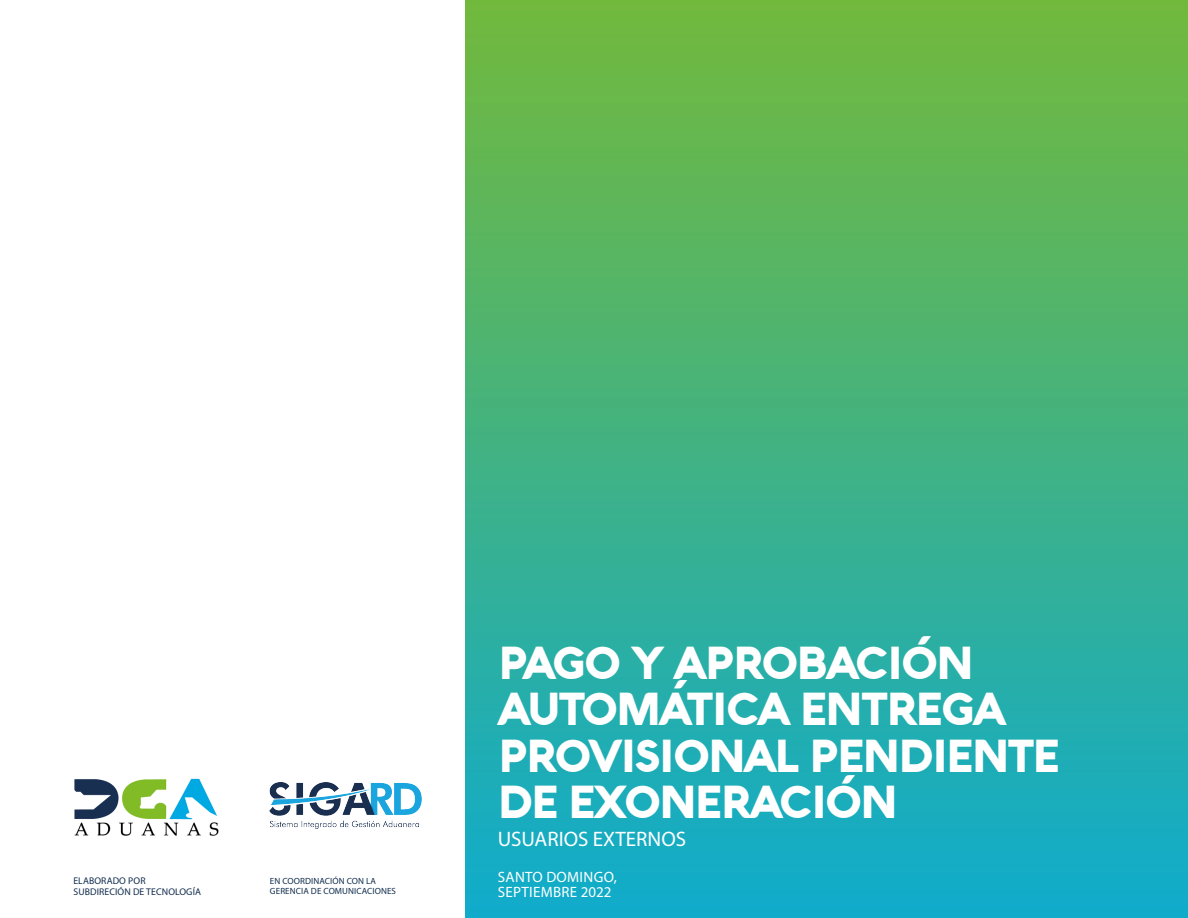
<style>
.page{position:relative;width:1188px;height:918px;background:#fff}
.page>*{position:absolute;margin:0;border:0;box-sizing:border-box;transform-origin:0 0}
.t1{font:900 45px/46.5px "Aquawax";letter-spacing:-.05em;color:#fff}
.t2{font:21px "Myriad Pro";color:#fff}
.t3{font:15px "Myriad Pro";letter-spacing:.02em;color:#fff}
.t4{font:9.75px "Myriad Pro";letter-spacing:.01em;color:#122e4f}
.t5{font:9px "Myriad Pro";letter-spacing:.01em;color:#122e4f}
</style>
<div class="page">
<img style="left:466px;top:0;width:722px;height:918px">
<img style="left:74px;top:778px;width:145px;height:58px">
<img style="left:270px;top:783px;width:151px;height:46px">
<p class="t4" style="left:73px;top:875px;width:74px">ELABORADO POR</p>
<p class="t4" style="left:73px;top:886px;width:129px">SUBDIRECIÓN DE TECNOLOGÍA</p>
<p class="t5" style="left:270px;top:875px;width:108px">EN COORDINACIÓN CON LA</p>
<p class="t5" style="left:270px;top:886px;width:128px">GERENCIA DE COMUNICACIONES</p>
<p class="t1" style="left:498px;top:638px;width:564px">PAGO Y APROBACIÓN<br>AUTOMÁTICA ENTREGA<br>PROVISIONAL PENDIENTE<br>DE EXONERACIÓN</p>
<p class="t2" style="left:498px;top:826px;width:190px">USUARIOS EXTERNOS</p>
<p class="t3" style="left:498px;top:868px;width:120px">SANTO DOMINGO,</p>
<p class="t3" style="left:498px;top:883px;width:115px">SEPTIEMBRE 2022</p>
</div>
